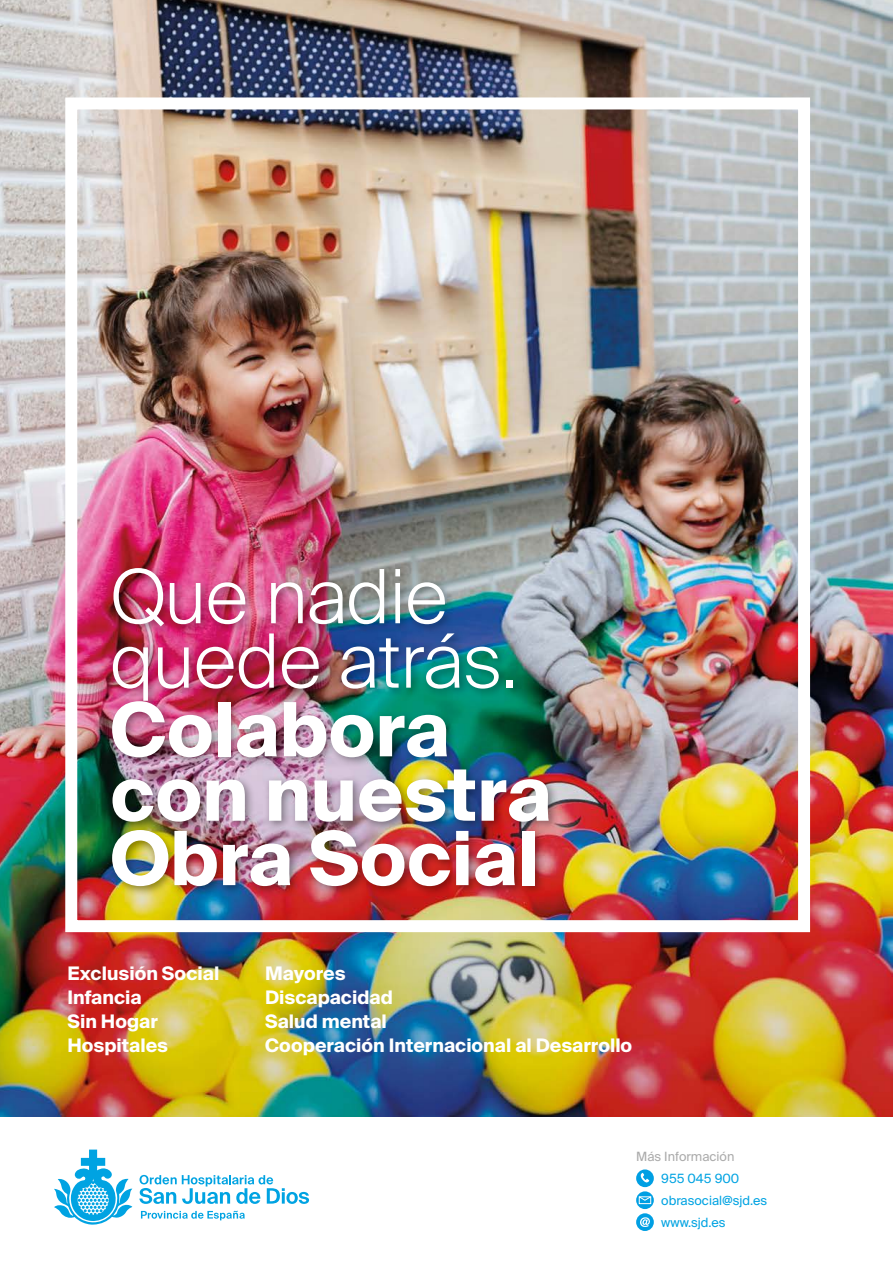
<style>
.page{position:relative;width:893px;height:1263px;background:#fff}
.page>*{position:absolute;margin:0;border:0;box-sizing:border-box;transform-origin:0 0}
.t1{font:700 74.85px/64.3px "Suisse Intl";color:#fff}
.t2{font:300 74.85px/64.3px "Suisse Intl";color:#fff}
.t3{font:700 18.6px "Suisse Intl";color:#fff}
.t4{font:12.75px "Suisse Intl";color:#00a3e2}
.t5{font:12.75px "Suisse Intl";color:#aaa}
</style>
<div class="page">
<img style="left:0;top:0;width:893px;height:1116px">
<svg style="left:54px;top:1149px;width:78px;height:76px"></svg>
<svg style="left:141px;top:1211px;width:104px;height:9px"></svg>
<svg style="left:139px;top:1175px;width:170px;height:29px"></svg>
<img style="left:59px;top:91px;width:757px;height:847px">
<svg style="left:636px;top:1169px;width:18px;height:18px"></svg>
<svg style="left:636px;top:1213px;width:18px;height:18px"></svg>
<svg style="left:640px;top:1217px;width:11px;height:10px"></svg>
<svg style="left:636px;top:1191px;width:18px;height:18px"></svg>
<div style="left:639px;top:1196px;width:12px;height:8px;border:1px solid #fff"></div>
<svg style="left:638px;top:1196px;width:14px;height:5px"></svg>
<p class="t2" style="left:110px;top:565px;width:409px">Que nadie quede atrás.</p>
<p class="t1" style="left:110px;top:698px;width:442px">Colabora con nuestra<br>Obra Social</p>
<p class="t3" style="left:68px;top:962px;width:153px">Exclusión Social</p>
<p class="t3" style="left:68px;top:986px;width:76px">Infancia</p>
<p class="t3" style="left:68px;top:1010px;width:92px">Sin Hogar</p>
<p class="t3" style="left:68px;top:1034px;width:102px">Hospitales</p>
<p class="t3" style="left:265px;top:962px;width:82px">Mayores</p>
<p class="t3" style="left:265px;top:986px;width:129px">Discapacidad</p>
<p class="t3" style="left:265px;top:1010px;width:123px">Salud mental</p>
<p class="t3" style="left:265px;top:1034px;width:369px">Cooperación Internacional al Desarrollo</p>
<p class="t5" style="left:636px;top:1149px;width:100px">Más Información</p>
<p class="t4" style="left:661px;top:1171px;width:80px">955 045 900</p>
<p class="t4" style="left:661px;top:1193px;width:108px">obrasocial@sjd.es</p>
<p class="t4" style="left:661px;top:1215px;width:66px">www.sjd.es</p>
</div>
